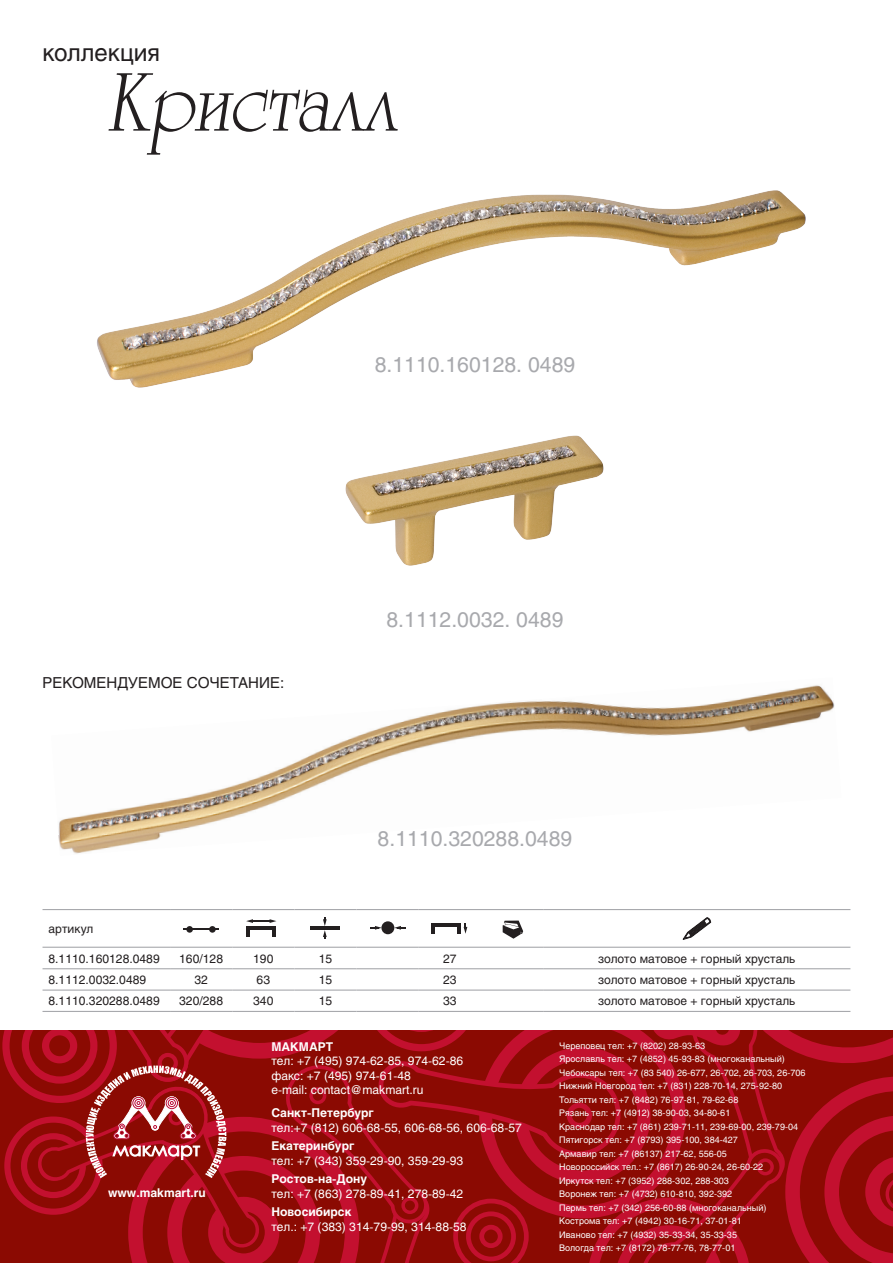
<style>
.page{position:relative;width:893px;height:1263px;background:#fff}
.page>*{position:absolute;margin:0;border:0;box-sizing:border-box;transform-origin:0 0}
.t1{font:24px "Helios";color:#231f20}
.t2{font:21px "Helios";color:#a8a9ad}
.t3{font:15px "Helios";color:#231f20}
.t4{font:12px/14.4px "Helios";color:#fff}
.t5{font:12px "Helios";color:#231f20}
.t6{font:700 12px "Helios";color:#fff}
.t7{font:9px/13.5px "Helios";color:#fff}
</style>
<div class="page">
<svg style="left:0;top:1030px;width:893px;height:233px;background:#9b0e11"></svg>
<svg style="left:109px;top:73px;width:289px;height:72px"></svg>
<img style="left:97px;top:145px;width:709px;height:243px">
<img style="left:345px;top:435px;width:259px;height:131px">
<hr style="left:43px;top:909px;width:127px;height:1px;background:#a8a9ad">
<hr style="left:170px;top:909px;width:62px;height:1px;background:#a8a9ad">
<hr style="left:232px;top:909px;width:62px;height:1px;background:#a8a9ad">
<hr style="left:294px;top:909px;width:63px;height:1px;background:#a8a9ad">
<hr style="left:357px;top:909px;width:62px;height:1px;background:#a8a9ad">
<hr style="left:419px;top:909px;width:62px;height:1px;background:#a8a9ad">
<hr style="left:481px;top:909px;width:62px;height:1px;background:#a8a9ad">
<hr style="left:543px;top:909px;width:307px;height:1px;background:#a8a9ad">
<hr style="left:43px;top:947px;width:127px;height:1px;background:#a8a9ad">
<hr style="left:170px;top:947px;width:62px;height:1px;background:#a8a9ad">
<hr style="left:232px;top:947px;width:62px;height:1px;background:#a8a9ad">
<hr style="left:294px;top:947px;width:63px;height:1px;background:#a8a9ad">
<hr style="left:357px;top:947px;width:62px;height:1px;background:#a8a9ad">
<hr style="left:419px;top:947px;width:62px;height:1px;background:#a8a9ad">
<hr style="left:481px;top:947px;width:62px;height:1px;background:#a8a9ad">
<hr style="left:543px;top:947px;width:307px;height:1px;background:#a8a9ad">
<hr style="left:43px;top:968px;width:127px;height:1px;background:#a8a9ad">
<hr style="left:170px;top:968px;width:62px;height:1px;background:#a8a9ad">
<hr style="left:232px;top:968px;width:62px;height:1px;background:#a8a9ad">
<hr style="left:294px;top:968px;width:63px;height:1px;background:#a8a9ad">
<hr style="left:357px;top:968px;width:62px;height:1px;background:#a8a9ad">
<hr style="left:419px;top:968px;width:62px;height:1px;background:#a8a9ad">
<hr style="left:481px;top:968px;width:62px;height:1px;background:#a8a9ad">
<hr style="left:543px;top:968px;width:307px;height:1px;background:#a8a9ad">
<hr style="left:43px;top:989px;width:127px;height:2px;background:#a8a9ad">
<hr style="left:170px;top:989px;width:62px;height:2px;background:#a8a9ad">
<hr style="left:232px;top:989px;width:62px;height:2px;background:#a8a9ad">
<hr style="left:294px;top:989px;width:63px;height:2px;background:#a8a9ad">
<hr style="left:357px;top:989px;width:62px;height:2px;background:#a8a9ad">
<hr style="left:419px;top:989px;width:62px;height:2px;background:#a8a9ad">
<hr style="left:481px;top:989px;width:62px;height:2px;background:#a8a9ad">
<hr style="left:543px;top:989px;width:307px;height:2px;background:#a8a9ad">
<hr style="left:43px;top:1011px;width:127px;height:1px;background:#a8a9ad">
<hr style="left:170px;top:1011px;width:62px;height:1px;background:#a8a9ad">
<hr style="left:232px;top:1011px;width:62px;height:1px;background:#a8a9ad">
<hr style="left:294px;top:1011px;width:63px;height:1px;background:#a8a9ad">
<hr style="left:357px;top:1011px;width:62px;height:1px;background:#a8a9ad">
<hr style="left:419px;top:1011px;width:62px;height:1px;background:#a8a9ad">
<hr style="left:481px;top:1011px;width:62px;height:1px;background:#a8a9ad">
<hr style="left:543px;top:1011px;width:307px;height:1px;background:#a8a9ad">
<svg style="left:209px;top:926px;width:7px;height:7px"></svg>
<svg style="left:186px;top:926px;width:7px;height:7px"></svg>
<hr style="left:184px;top:929px;width:35px;height:1px;background:#231f20">
<hr style="left:251px;top:920px;width:21px;height:2px;background:#231f20">
<hr style="left:246px;top:926px;width:30px;height:4px;background:#231f20">
<svg style="left:270px;top:919px;width:6px;height:17px"></svg>
<svg style="left:246px;top:919px;width:7px;height:17px"></svg>
<hr style="left:310px;top:926px;width:30px;height:4px;background:#231f20">
<svg style="left:323px;top:917px;width:4px;height:21px"></svg>
<div style="left:381px;top:921px;width:13px;height:13px;background:#231f20;border-radius:50%"></div>
<svg style="left:394px;top:926px;width:11px;height:4px"></svg>
<svg style="left:371px;top:926px;width:11px;height:4px"></svg>
<hr style="left:431px;top:923px;width:30px;height:4px;background:#231f20">
<svg style="left:457px;top:923px;width:10px;height:11px"></svg>
<svg style="left:431px;top:927px;width:4px;height:7px"></svg>
<svg style="left:503px;top:920px;width:20px;height:19px"></svg>
<svg style="left:683px;top:917px;width:28px;height:23px"></svg>
<img style="left:58px;top:685px;width:777px;height:169px">
<h1 class="t1" style="left:43px;top:38px;width:119px">коллекция</h1>
<h2 class="t2" style="left:375px;top:352px;width:202px">8.1110.160128. 0489</h2>
<h3 class="t3" style="left:43px;top:674px;width:243px">РЕКОМЕНДУЕМОЕ СОЧЕТАНИЕ:</h3>
<h2 class="t2" style="left:386px;top:607px;width:178px">8.1112.0032. 0489</h2>
<h2 class="t2" style="left:378px;top:826px;width:196px">8.1110.320288.0489</h2>
<h3 class="t5" style="left:49px;top:922px;width:46px">артикул</h3>
<h3 class="t5" style="left:49px;top:951px;width:113px">8.1110.160128.0489</h3>
<h3 class="t5" style="left:179px;top:951px;width:45px">160/128</h3>
<h3 class="t5" style="left:253px;top:951px;width:22px">190</h3>
<h3 class="t5" style="left:319px;top:951px;width:15px">15</h3>
<h3 class="t5" style="left:443px;top:951px;width:15px">27</h3>
<h3 class="t5" style="left:598px;top:951px;width:199px">золото матовое + горный хрусталь</h3>
<h3 class="t5" style="left:49px;top:973px;width:99px">8.1112.0032.0489</h3>
<h3 class="t5" style="left:194px;top:973px;width:15px">32</h3>
<h3 class="t5" style="left:257px;top:973px;width:15px">63</h3>
<h3 class="t5" style="left:319px;top:973px;width:15px">15</h3>
<h3 class="t5" style="left:443px;top:973px;width:15px">23</h3>
<h3 class="t5" style="left:598px;top:973px;width:199px">золото матовое + горный хрусталь</h3>
<h3 class="t5" style="left:49px;top:994px;width:113px">8.1110.320288.0489</h3>
<h3 class="t5" style="left:179px;top:994px;width:45px">320/288</h3>
<h3 class="t5" style="left:253px;top:994px;width:22px">340</h3>
<h3 class="t5" style="left:319px;top:994px;width:15px">15</h3>
<h3 class="t5" style="left:443px;top:994px;width:15px">33</h3>
<h3 class="t5" style="left:598px;top:994px;width:199px">золото матовое + горный хрусталь</h3>
<h3 class="t6" style="left:108px;top:1186px;width:99px">www.makmart.ru</h3>
<h3 class="t6" style="left:271px;top:1040px;width:63px">МАКМАРТ</h3>
<h3 class="t4" style="left:271px;top:1054px;width:193px">тел: +7 (495) 974-62-85, 974-62-86 факс: +7 (495) 974-61-48<br>e-mail: contact@makmart.ru</h3>
<h3 class="t6" style="left:271px;top:1106px;width:104px">Санкт-Петербург</h3>
<h3 class="t4" style="left:271px;top:1120px;width:252px">тел:+7 (812) 606-68-55, 606-68-56, 606-68-57</h3>
<h3 class="t6" style="left:271px;top:1139px;width:84px">Екатеринбург</h3>
<h3 class="t4" style="left:271px;top:1153px;width:193px">тел: +7 (343) 359-29-90, 359-29-93</h3>
<h3 class="t6" style="left:271px;top:1172px;width:97px">Ростов-на-Дону</h3>
<h3 class="t4" style="left:271px;top:1186px;width:193px">тел: +7 (863) 278-89-41, 278-89-42</h3>
<h3 class="t6" style="left:271px;top:1205px;width:81px">Новосибирск</h3>
<h3 class="t4" style="left:271px;top:1219px;width:197px">тел.: +7 (383) 314-79-99, 314-88-58</h3>
<p class="t7" style="left:559px;top:1039px;width:248px">Череповец тел: +7 (8202) 28-93-63<br>Ярославль тел: +7 (4852) 45-93-83 (многоканальный)<br>Чебоксары тел: +7 (83 540) 26-677, 26-702, 26-703, 26-706<br>Нижний Новгород тел: +7 (831) 228-70-14, 275-92-80<br>Тольятти тел: +7 (8482) 76-97-81, 79-62-68<br>Рязань тел: +7 (4912) 38-90-03, 34-80-61<br>Краснодар тел: +7 (861) 239-71-11, 239-69-00, 239-79-04<br>Пятигорск тел: +7 (8793) 395-100, 384-427<br>Армавир тел: +7 (86137) 217-62, 556-05<br>Новороссийск тел.: +7 (8617) 26-90-24, 26-60-22<br>Иркутск тел: +7 (3952) 288-302, 288-303<br>Воронеж тел: +7 (4732) 610-810, 392-392<br>Пермь тел: +7 (342) 256-60-88 (многоканальный)<br>Кострома тел: +7 (4942) 30-16-71, 37-01-81<br>Иваново тел: +7 (4932) 35-33-34, 35-33-35<br>Вологда тел: +7 (8172) 78-77-76, 78-77-01</p>
</div>
